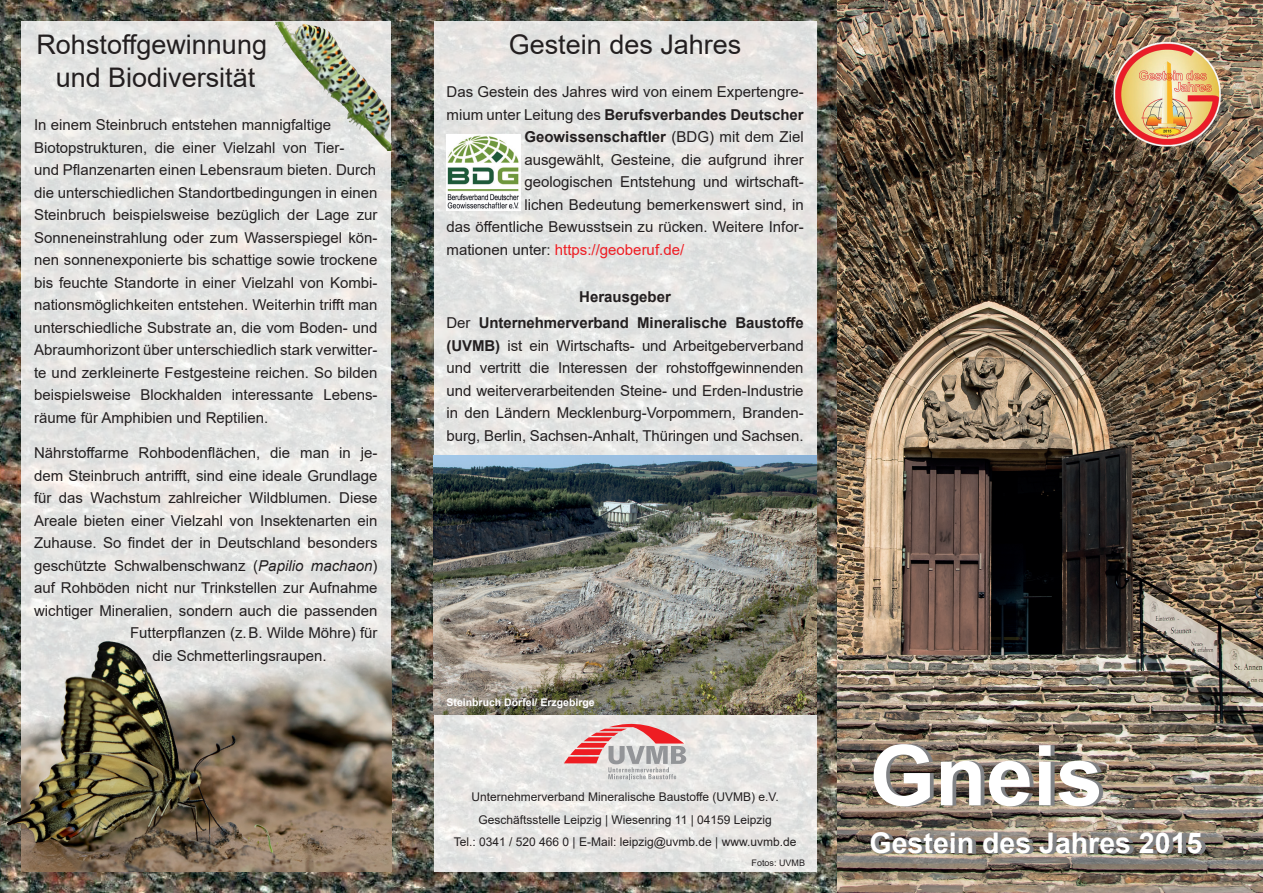
<style>
.page{position:relative;width:1263px;height:893px;background:#fff}
.page>*{position:absolute;margin:0;border:0;box-sizing:border-box;transform-origin:0 0}
.Titelblatt{font:700 84px "Arial";color:#fff}
.Titelblatt_unterzeil{font:700 28.5px "Arial";color:#fff}
.Überschrift{font:27px/33px "Arial";color:#231f20;text-align:center}
.Fließtext_Flyer{font:15px/22.5px "Arial";color:#231f20;text-align:justify}
.Fließtext_Flyer-2{font:700 15px "Arial";color:#231f20}
.Fließtext_Flyer-3{font:15px "Arial";color:#ee1d23}
.Zwischenunterschrift{font:700 15px "Arial";color:#231f20}
.Adresse{font:12px/22.5px "Arial";color:#231f20;text-align:center}
.Text_im_bild{font:700 10.5px "Arial";color:#fff}
.Fließtext_Flyer-4{font:9px "Arial";color:#231f20}
.s1{font-style:italic}
.s2{font-weight:400}
.s3{color:#231f20}
.s4{font-weight:700}
</style>
<div class="page">
<img style="left:0;top:0;width:1263px;height:893px">
<svg style="left:21px;top:21px;width:370px;height:610px;background:#e3e4e1"></svg>
<div style="left:434px;top:21px;width:382px;height:851px;background:linear-gradient(to right,#e5e5e4,#e5e4e3)"></div>
<img style="left:1113px;top:39px;width:111px;height:110px">
<svg style="left:1163px;top:130px;width:8px;height:2px"></svg>
<img style="left:875px;top:744px;width:331px;height:110px">
<img style="left:274px;top:22px;width:63px;height:79px">
<img style="left:434px;top:455px;width:382px;height:259px">
<img style="left:21px;top:631px;width:370px;height:241px">
<img style="left:7px;top:640px;width:233px;height:216px">
<svg style="left:564px;top:723px;width:122px;height:56px;background:#d9b4b4"></svg>
<img style="left:446px;top:135px;width:74px;height:75px">
<p class="Überschrift" style="left:36px;top:28px;width:232px">Rohstoffgewinnung und Biodiversität</p>
<p class="Fließtext_Flyer" style="left:34px;top:114px;width:345px;text-align:left">In einem Steinbruch entstehen mannigfaltige Biotopstrukturen, die einer Vielzahl von Tier-<br>und Pflanzenarten einen Lebensraum bieten. Durch die unterschiedlichen Standortbedingungen in einen Steinbruch beispielsweise bezüglich der Lage zur Sonneneinstrahlung oder zum Wasserspiegel kön&shy;nen sonnenexponierte bis schattige sowie trockene bis feuchte Standorte in einer Vielzahl von Kombi&shy;nationsmöglichkeiten entstehen. Weiterhin trifft man unterschiedliche Substrate an, die vom Boden- und Abraumhorizont über unterschiedlich stark verwitter&shy;te und zerkleinerte Festgesteine reichen. So bilden beispielsweise Blockhalden interessante Lebens&shy;räume für Amphibien und Reptilien.</p>
<p class="Fließtext_Flyer" style="left:34px;top:442px;width:345px">Nährstoffarme Rohbodenflächen, die man in je-</p>
<p class="Fließtext_Flyer" style="left:34px;top:464px;width:345px">dem Steinbruch antrifft, sind eine ideale Grundlage</p>
<p class="Fließtext_Flyer" style="left:34px;top:487px;width:345px">für das Wachstum zahlreicher Wildblumen. Diese</p>
<p class="Fließtext_Flyer" style="left:34px;top:509px;width:345px">Areale bieten einer Vielzahl von Insektenarten ein</p>
<p class="Fließtext_Flyer" style="left:34px;top:532px;width:345px">Zuhause. So findet der in Deutschland besonders</p>
<p class="Fließtext_Flyer" style="left:34px;top:554px;width:345px">geschützte Schwalbenschwanz (<span class="s1">Papilio machaon</span>)</p>
<p class="Fließtext_Flyer" style="left:34px;top:577px;width:345px">auf Rohböden nicht nur Trinkstellen zur Aufnahme</p>
<p class="Fließtext_Flyer" style="left:34px;top:599px;width:345px">wichtiger Mineralien, sondern auch die passenden</p>
<p class="Fließtext_Flyer" style="left:130px;top:622px;width:249px">Futterpflanzen (z.B. Wilde Möhre) für</p>
<p class="Fließtext_Flyer" style="left:153px;top:644px;width:176px">die Schmetterlingsraupen.</p>
<p class="Überschrift" style="left:509px;top:28px;width:234px">Gestein des Jahres</p>
<p class="Fließtext_Flyer" style="left:446px;top:81px;width:359px">Das Gestein des Jahres wird von einem Expertengre-</p>
<p class="Fließtext_Flyer-2" style="left:446px;top:104px;width:359px"><span class="s2">mium unter Leitung des</span> Berufsverbandes Deutscher</p>
<p class="Fließtext_Flyer-2" style="left:524px;top:127px;width:281px">Geowissenschaftler <span class="s2">(BDG) mit dem Ziel</span></p>
<p class="Fließtext_Flyer" style="left:524px;top:148px;width:281px">ausgewählt, Gesteine, die aufgrund ihrer</p>
<p class="Fließtext_Flyer" style="left:524px;top:171px;width:281px">geologischen Entstehung und wirtschaft-</p>
<p class="Fließtext_Flyer" style="left:524px;top:193px;width:281px">lichen Bedeutung bemerkenswert sind, in</p>
<p class="Fließtext_Flyer" style="left:446px;top:216px;width:359px">das öffentliche Bewusstsein zu rücken. Weitere Infor-</p>
<p class="Fließtext_Flyer-3" style="left:446px;top:239px;width:239px"><span class="s3">mationen unter:</span> https://geoberuf.de/</p>
<p class="Zwischenunterschrift" style="left:579px;top:286px;width:93px">Herausgeber</p>
<p class="Fließtext_Flyer" style="left:446px;top:312px;width:359px">Der <span class="s4">Unternehmerverband Mineralische Baustoffe (UVMB)</span> ist ein Wirtschafts- und Arbeitgeberverband und vertritt die Interessen der rohstoffgewinnenden und weiterverarbeitenden Steine- und Erden-Industrie in den Ländern Mecklenburg-Vorpommern, Branden&shy;burg, Berlin, Sachsen-Anhalt, Thüringen und Sachsen.</p>
<p class="Text_im_bild" style="left:446px;top:695px;width:150px">Steinbruch Dörfel/ Erzgebirge</p>
<p class="Adresse" style="left:471px;top:785px;width:309px">Unternehmerverband Mineralische Baustoffe (UVMB) e.V.</p>
<p class="Adresse" style="left:454px;top:808px;width:344px">Geschäftsstelle Leipzig | Wiesenring 11 | 04159 Leipzig<br>Tel.: 0341 / 520 466 0 | E-Mail: leipzig@uvmb.de | www.uvmb.de</p>
<p class="Fließtext_Flyer-4" style="left:752px;top:856px;width:55px">Fotos: UVMB</p>
<p class="Titelblatt" style="left:870px;top:717px;width:235px">Gneis</p>
<p class="Titelblatt_unterzeil" style="left:870px;top:823px;width:334px">Gestein des Jahres 2015</p>
</div>
